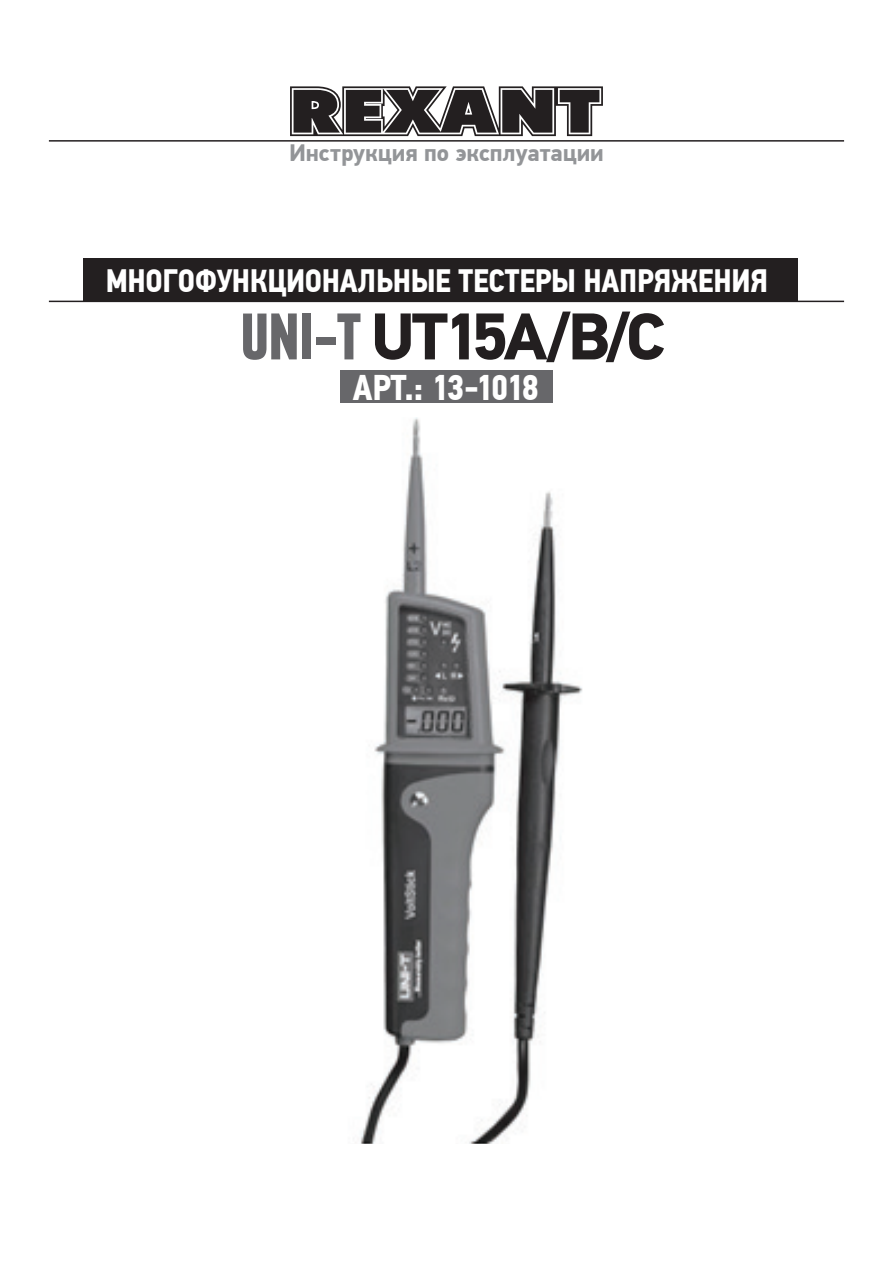
<style>
.page{position:relative;width:893px;height:1263px;background:#fff}
.page>*{position:absolute;margin:0;border:0;box-sizing:border-box;transform-origin:0 0}
.t1{font:700 66px "PF Din Text Pro";letter-spacing:-.075em;color:#231f20}
.t2{font:700 35.7px "PF Din Text Cond Pro";letter-spacing:-.055em;color:#fff}
.t3{font:700 32.4px "PF Din Text Cond Pro";letter-spacing:-.01em;color:#fff}
.t4{font:700 23.7px "PF Din Text Pro";letter-spacing:-.005em;color:#939598}
.s1{font-family:"PF Din Text Comp Pro";color:#67676a}
</style>
<div class="page">
<div style="left:340px;top:370px;width:213px;height:33px;background:#67676a"></div>
<img style="left:360px;top:418px;width:223px;height:725px">
<hr style="left:49px;top:140px;width:795px;height:2px;background:#231f20">
<div style="left:83px;top:258px;width:714px;height:44px;background:#231f20"></div>
<svg style="left:290px;top:86px;width:313px;height:50px"></svg>
<hr style="left:49px;top:301px;width:795px;height:1px;background:#231f20">
<p class="t4" style="left:289px;top:139px;width:316px">Инструкция по эксплуатации</p>
<p class="t3" style="left:106px;top:261px;width:664px">МНОГОФУНКЦИОНАЛЬНЫЕ ТЕСТЕРЫ НАПРЯЖЕНИЯ</p>
<h1 class="t1" style="left:240px;top:296px;width:427px"><span class="s1">UNI-T</span> UT15A/B/C</h1>
<p class="t2" style="left:353px;top:366px;width:188px">АРТ.: 13-1018</p>
</div>
